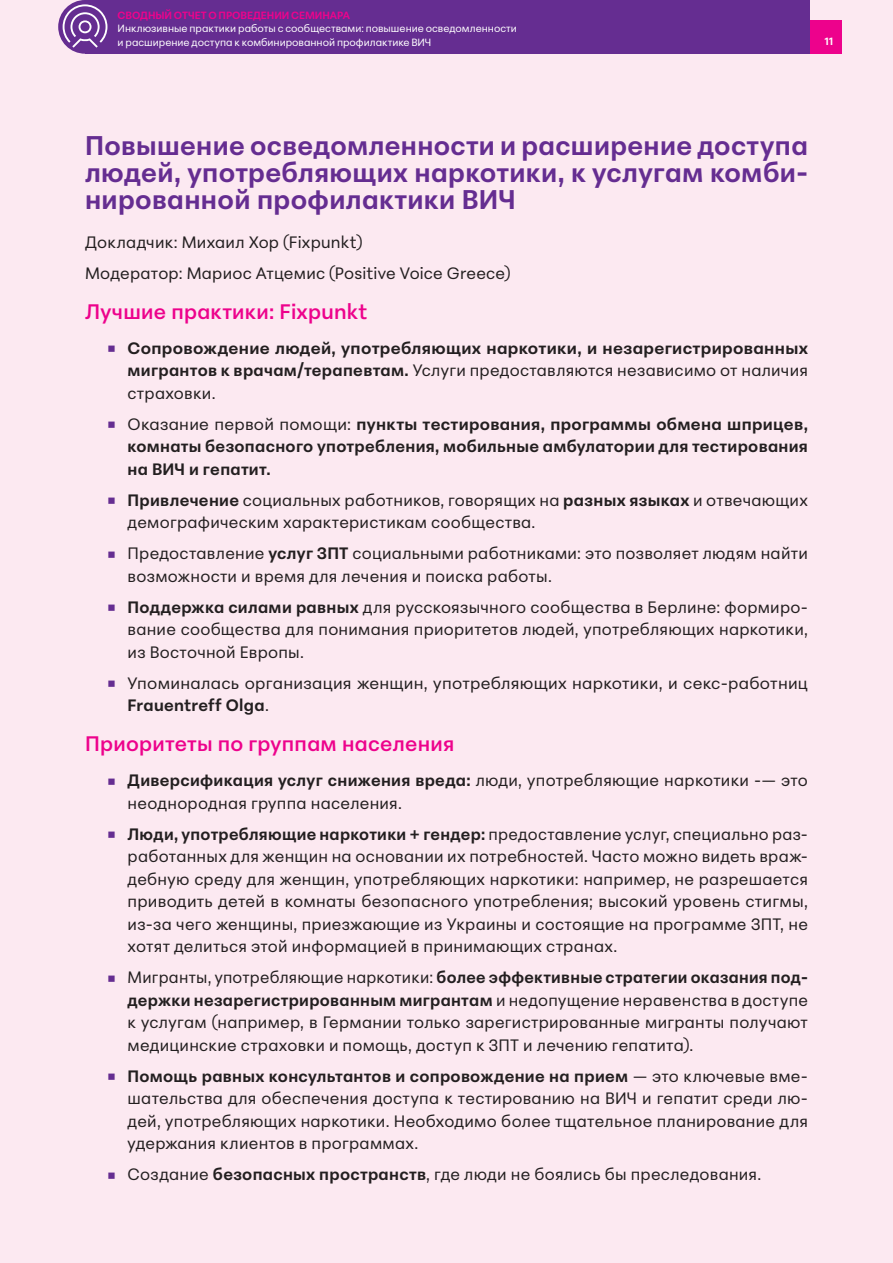
<style>
.page{position:relative;width:893px;height:1263px;background:#fce9f1}
.page>*{position:absolute;margin:0;border:0;box-sizing:border-box;transform-origin:0 0}
.t1{font:700 27px/27px "Peridot PE";letter-spacing:.015em;color:#652d91;text-align:justify}
.t2{font:600 21px "Peridot PE";letter-spacing:.015em;color:#ed028c}
.t3{font:16.5px/22.5px "Peridot PE";letter-spacing:.015em;color:#231f20}
.t4{font:700 16.5px/22.5px "Peridot PE";letter-spacing:.02em;color:#231f20;text-align:justify}
.t5{font:10.5px/13.5px "Peridot PE";color:#fff}
.t6{font:700 10.5px "Peridot PE";letter-spacing:-.005em;color:#ed028c}
.t7{font:700 10.5px "Peridot PE";color:#fff}
.s1{font-weight:900;font-size:21px;color:#652d91}
.s2{font-weight:400}
.s3{font-weight:700}
</style>
<div class="page">
<div style="left:719px;top:20px;width:123px;height:34px;background:#ed028c"></div>
<div style="left:85px;top:0;width:724px;height:54px;background:#652d91"></div>
<div style="left:58px;top:0;width:54px;height:54px;background:#652d91;border-radius:50%"></div>
<svg style="left:63px;top:4px;width:44px;height:44px"></svg>
<p class="t6" style="left:118px;top:6px;width:234px">СВОДНЫЙ ОТЧЕТ О ПРОВЕДЕНИИ СЕМИНАРА</p>
<p class="t5" style="left:118px;top:21px;width:401px">Инклюзивные практики работы с сообществами: повышение осведомленности и расширение доступа к комбинированной профилактике ВИЧ</p>
<p class="t7" style="left:825px;top:33px;width:10px">11</p>
<h1 class="t1" style="left:85px;top:129px;width:724px">Повышение осведомленности и расширение доступа людей, употребляющих наркотики, к услугам комби&shy;нированной профилактики ВИЧ</h1>
<p class="t3" style="left:85px;top:225px;width:427px;line-height:31px">Докладчик: Михаил Хор (Fixpunkt)<br>Модератор: Мариос Атцемис (Positive Voice Greece)</p>
<p class="t2" style="left:85px;top:294px;width:284px">Лучшие практики: Fixpunkt</p>
<p class="t4" style="left:128px;top:335px;width:682px;text-indent:-21px"><span class="s1">•</span> Сопровождение людей, употребляющих наркотики, и незарегистрированных мигрантов к врачам/терапевтам. <span class="s2">Услуги предоставляются независимо от наличия страховки.</span></p>
<p class="t4" style="left:128px;top:411px;width:682px;text-indent:-21px"><span class="s1">•</span> <span class="s2">Оказание первой помощи:</span> пункты тестирования, программы обмена шприцев, комнаты безопасного употребления, мобильные амбулатории для тестирования на ВИЧ и гепатит.</p>
<p class="t3" style="left:128px;top:487px;width:682px;text-indent:-21px"><span class="s1">•</span> <span class="s3">Привлечение</span> социальных работников, говорящих на <span class="s3">разных языках</span> и отвечающих демографическим характеристикам сообщества.</p>
<p class="t3" style="left:128px;top:541px;width:682px;text-indent:-21px"><span class="s1">•</span> Предоставление <span class="s3">услуг ЗПТ</span> социальными работниками: это позволяет людям найти возможности и время для лечения и поиска работы.</p>
<p class="t3" style="left:128px;top:594px;width:682px;text-align:justify;text-indent:-21px"><span class="s1">•</span> <span class="s3">Поддержка силами равных</span> для русскоязычного сообщества в Берлине: формиро&shy;вание сообщества для понимания приоритетов людей, употребляющих наркотики, из Восточной Европы.</p>
<p class="t3" style="left:128px;top:670px;width:682px;text-indent:-21px"><span class="s1">•</span> Упоминалась организация женщин, употребляющих наркотики, и секс-работниц<br><span class="s3">Frauentreff Olga</span>.</p>
<p class="t2" style="left:85px;top:726px;width:371px">Приоритеты по группам населения</p>
<p class="t3" style="left:128px;top:767px;width:682px;text-indent:-21px"><span class="s1">•</span> <span class="s3">Диверсификация услуг снижения вреда:</span> люди, употребляющие наркотики -— это неоднородная группа населения.</p>
<p class="t3" style="left:128px;top:821px;width:682px;text-align:justify;text-indent:-21px"><span class="s1">•</span> <span class="s3">Люди, употребляющие наркотики + гендер:</span> предоставление услуг, специально раз&shy;работанных для женщин на основании их потребностей. Часто можно видеть враж&shy;дебную среду для женщин, употребляющих наркотики: например, не разрешается приводить детей в комнаты безопасного употребления; высокий уровень стигмы, из-за чего женщины, приезжающие из Украины и состоящие на программе ЗПТ, не хотят делиться этой информацией в принимающих странах.</p>
<p class="t3" style="left:128px;top:964px;width:682px;text-align:justify;text-indent:-21px"><span class="s1">•</span> Мигранты, употребляющие наркотики: <span class="s3">более эффективные стратегии оказания под&shy;держки незарегистрированным мигрантам</span> и недопущение неравенства в доступе к услугам (например, в Германии только зарегистрированные мигранты получают медицинские страховки и помощь, доступ к ЗПТ и лечению гепатита).</p>
<p class="t3" style="left:128px;top:1063px;width:682px;text-align:justify;text-indent:-21px"><span class="s1">•</span> <span class="s3">Помощь равных консультантов и сопровождение на прием</span> — это ключевые вме&shy;шательства для обеспечения доступа к тестированию на ВИЧ и гепатит среди лю&shy;дей, употребляющих наркотики. Необходимо более тщательное планирование для удержания клиентов в программах.</p>
<p class="t3" style="left:106px;top:1161px;width:656px"><span class="s1">•</span> Создание <span class="s3">безопасных пространств</span>, где люди не боялись бы преследования.</p>
</div>
